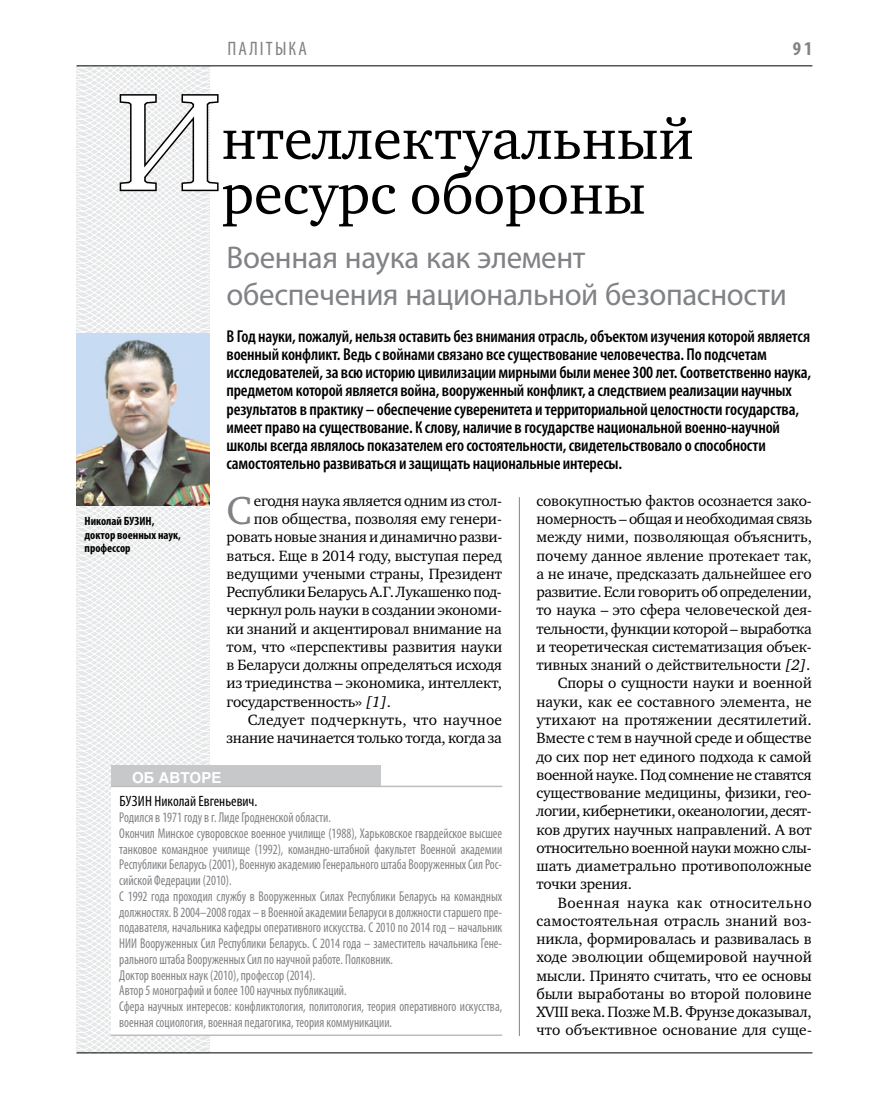
<style>
.page{position:relative;width:872px;height:1106px;background:#fff}
.page>*{position:absolute;margin:0;border:0;box-sizing:border-box;transform-origin:0 0}
.t1{font:140.1px "Charter C";color:#fff}
.t2{font:58.5px/54.8px "Charter C";color:#000}
.t3{font:40.05px "Charter C";color:#808285}
.t4{font:31.5px/36.5px "Myriad Pro";letter-spacing:-.01em;color:#808285}
.t5{font:condensed 19.5px "Myriad Pro";letter-spacing:.11em;color:#808285}
.t6{font:700 condensed 19.5px "Myriad Pro";color:#808285}
.t7{font:600 condensed 17.25px/18.3px "Myriad Pro";letter-spacing:-.01em;color:#000}
.t8{font:15.3px "Charter C";letter-spacing:-.01em;color:#000}
.t9{font:15.3px "Charter C";letter-spacing:.015em;color:#000}
.t10{font:15.3px "Charter C";letter-spacing:.01em;color:#000}
.t11{font:15.3px "Charter C";letter-spacing:.035em;color:#000}
.t12{font:condensed 15px "Myriad Pro";color:#000}
.t13{font:700 15px "Helios";color:#fff}
.t14{font:condensed 14.25px/15.8px "Myriad Pro";color:#808285;scale:.9 1}
.t15{font:700 condensed 12px/13.5px "Myriad Pro";color:#000}
.s1{font-style:italic}
</style>
<div class="page">
<svg style="left:76px;top:65px;width:192px;height:989px"></svg>
<hr style="left:519px;top:497px;width:1px;height:539px;background:#808285">
<svg style="left:118px;top:93px;width:102px;height:100px"></svg>
<div style="left:111px;top:765px;width:269px;height:23px;background:#c6c8ca"></div>
<div style="left:111px;top:786px;width:391px;height:249px;background:#fff"></div>
<hr style="left:111px;top:1034px;width:391px;height:2px;background:#bcbdc0">
<hr style="left:111px;top:785px;width:391px;height:2px;background:#bcbdc0">
<img style="left:77px;top:333px;width:133px;height:173px">
<hr style="left:77px;top:65px;width:735px;height:1px;background:#000">
<hr style="left:77px;top:1052px;width:735px;height:1px;background:#000">
<p class="t5" style="left:227px;top:37px;width:81px">Палітыка</p>
<p class="t6" style="left:793px;top:37px;width:21px">91</p>
<h1 class="t1" style="left:117px;top:65px;width:107px">И</h1>
<h2 class="t2" style="left:222px;top:112px;width:473px">нтеллектуальный ресурс обороны</h2>
<h3 class="t4" style="left:227px;top:239px;width:561px">Военная наука как элемент<br>обеспечения национальной безопасности</h3>
<p class="t7" style="left:226px;top:326px;width:586px">В Год науки, пожалуй, нельзя оставить без внимания отрасль, объектом изучения которой является военный конфликт. Ведь с войнами связано все существование человечества. По подсчетам исследователей, за всю историю цивилизации мирными были менее 300 лет. Соответственно наука, предметом которой является война, вооруженный конфликт, а следствием реализации научных результатов в практику – обеспечение суверенитета и территориальной целостности государства, имеет право на существование. К слову, наличие в государстве национальной военно-научной школы всегда являлось показателем его состоятельности, свидетельствовало о способности самостоятельно развиваться и защищать национальные интересы.</p>
<p class="t15" style="left:85px;top:514px;width:98px">Николай БУЗИН, доктор военных наук, профессор</p>
<h3 class="t3" style="left:227px;top:488px;width:27px">С</h3>
<p class="t8" style="left:254px;top:492px;width:249px">егодня наука является одним из стол-</p>
<p class="t8" style="left:254px;top:510px;width:249px">пов общества, позволяя ему генери-</p>
<p class="t8" style="left:227px;top:529px;width:277px">ровать новые знания и динамично разви-</p>
<p class="t8" style="left:227px;top:547px;width:277px">ваться. Еще в 2014 году, выступая перед</p>
<p class="t8" style="left:227px;top:565px;width:277px">ведущими учеными страны, Президент</p>
<p class="t8" style="left:227px;top:583px;width:277px">Республики Беларусь А.Г. Лукашенко под-</p>
<p class="t8" style="left:227px;top:602px;width:277px">черкнул роль науки в создании экономи-</p>
<p class="t8" style="left:227px;top:620px;width:277px">ки знаний и акцентировал внимание на</p>
<p class="t8" style="left:227px;top:638px;width:277px">том, что «перспективы развития науки</p>
<p class="t8" style="left:227px;top:656px;width:277px">в Беларуси должны определяться исходя</p>
<p class="t8" style="left:227px;top:675px;width:277px">из триединства – экономика, интеллект,</p>
<p class="t8" style="left:227px;top:693px;width:166px">государственность» <span class="s1">[1]</span>.</p>
<p class="t9" style="left:248px;top:711px;width:256px">Следует подчеркнуть, что научное</p>
<p class="t8" style="left:227px;top:729px;width:277px">знание начинается только тогда, когда за</p>
<p class="t13" style="left:132px;top:769px;width:91px">об авторе</p>
<p class="t12" style="left:119px;top:792px;width:139px">Бузин Николай Евгеньевич.</p>
<p class="t14" style="left:119px;top:809px;width:427px">Родился в 1971 году в г. Лиде Гродненской области.<br>Окончил Минское суворовское военное училище (1988), Харьковское гвардейское высшее танковое командное училище (1992), командно-штабной факультет Военной академии Республики Беларусь (2001), Военную академию Генерального штаба Вооруженных Сил Рос&shy;сийской Федерации (2010).<br>С 1992 года проходил службу в Вооруженных Силах Республики Беларусь на командных должностях. В 2004–2008 годах – в Военной академии Беларуси в должности старшего пре&shy;подавателя, начальника кафедры оперативного искусства. С 2010 по 2014 год – начальник НИИ Вооруженных Сил Республики Беларусь. С 2014 года – заместитель начальника Гене&shy;рального штаба Вооруженных Сил по научной работе. Полковник.<br>Доктор военных наук (2010), профессор (2014).<br>Автор 5 монографий и более 100 научных публикаций.<br>Сфера научных интересов: конфликтология, политология, теория оперативного искусства, военная социология, военная педагогика, теория коммуникации.</p>
<p class="t8" style="left:536px;top:492px;width:277px">совокупностью фактов осознается зако-</p>
<p class="t8" style="left:536px;top:510px;width:277px">номерность – общая и необходимая связь</p>
<p class="t8" style="left:536px;top:528px;width:277px">между ними, позволяющая объяснить,</p>
<p class="t8" style="left:536px;top:547px;width:277px">почему данное явление протекает так,</p>
<p class="t8" style="left:536px;top:565px;width:277px">а не иначе, предсказать дальнейшее его</p>
<p class="t8" style="left:536px;top:583px;width:277px">развитие. Если говорить об определении,</p>
<p class="t8" style="left:536px;top:602px;width:277px">то наука – это сфера человеческой дея-</p>
<p class="t8" style="left:536px;top:620px;width:277px">тельности, функции которой – выработка</p>
<p class="t8" style="left:536px;top:638px;width:277px">и теоретическая систематизация объек-</p>
<p class="t8" style="left:536px;top:656px;width:275px">тивных знаний о действительности <span class="s1">[2]</span>.</p>
<p class="t8" style="left:558px;top:675px;width:256px">Споры о сущности науки и военной</p>
<p class="t8" style="left:536px;top:693px;width:277px">науки, как ее составного элемента, не</p>
<p class="t10" style="left:536px;top:711px;width:277px">утихают на протяжении десятилетий.</p>
<p class="t8" style="left:536px;top:729px;width:277px">Вместе с тем в научной среде и обществе</p>
<p class="t8" style="left:536px;top:748px;width:277px">до сих пор нет единого подхода к самой</p>
<p class="t8" style="left:536px;top:766px;width:277px">военной науке. Под сомнение не ставятся</p>
<p class="t8" style="left:536px;top:784px;width:277px">существование медицины, физики, гео-</p>
<p class="t8" style="left:536px;top:802px;width:277px">логии, кибернетики, океанологии, десят-</p>
<p class="t8" style="left:536px;top:821px;width:277px">ков других научных направлений. А вот</p>
<p class="t8" style="left:536px;top:839px;width:277px">относительно военной науки можно слы-</p>
<p class="t8" style="left:536px;top:857px;width:277px">шать диаметрально противоположные</p>
<p class="t8" style="left:536px;top:875px;width:97px">точки зрения.</p>
<p class="t11" style="left:558px;top:894px;width:255px">Военная наука как относительно</p>
<p class="t9" style="left:536px;top:912px;width:277px">самостоятельная отрасль знаний воз-</p>
<p class="t8" style="left:536px;top:930px;width:277px">никла, формировалась и развивалась в</p>
<p class="t8" style="left:536px;top:948px;width:277px">ходе эволюции общемировой научной</p>
<p class="t8" style="left:536px;top:967px;width:277px">мысли. Принято считать, что ее основы</p>
<p class="t8" style="left:536px;top:985px;width:277px">были выработаны во второй половине</p>
<p class="t8" style="left:536px;top:1003px;width:277px">XVIII века. Позже М.В. Фрунзе доказывал,</p>
<p class="t8" style="left:536px;top:1021px;width:277px">что объективное основание для суще-</p>
</div>
